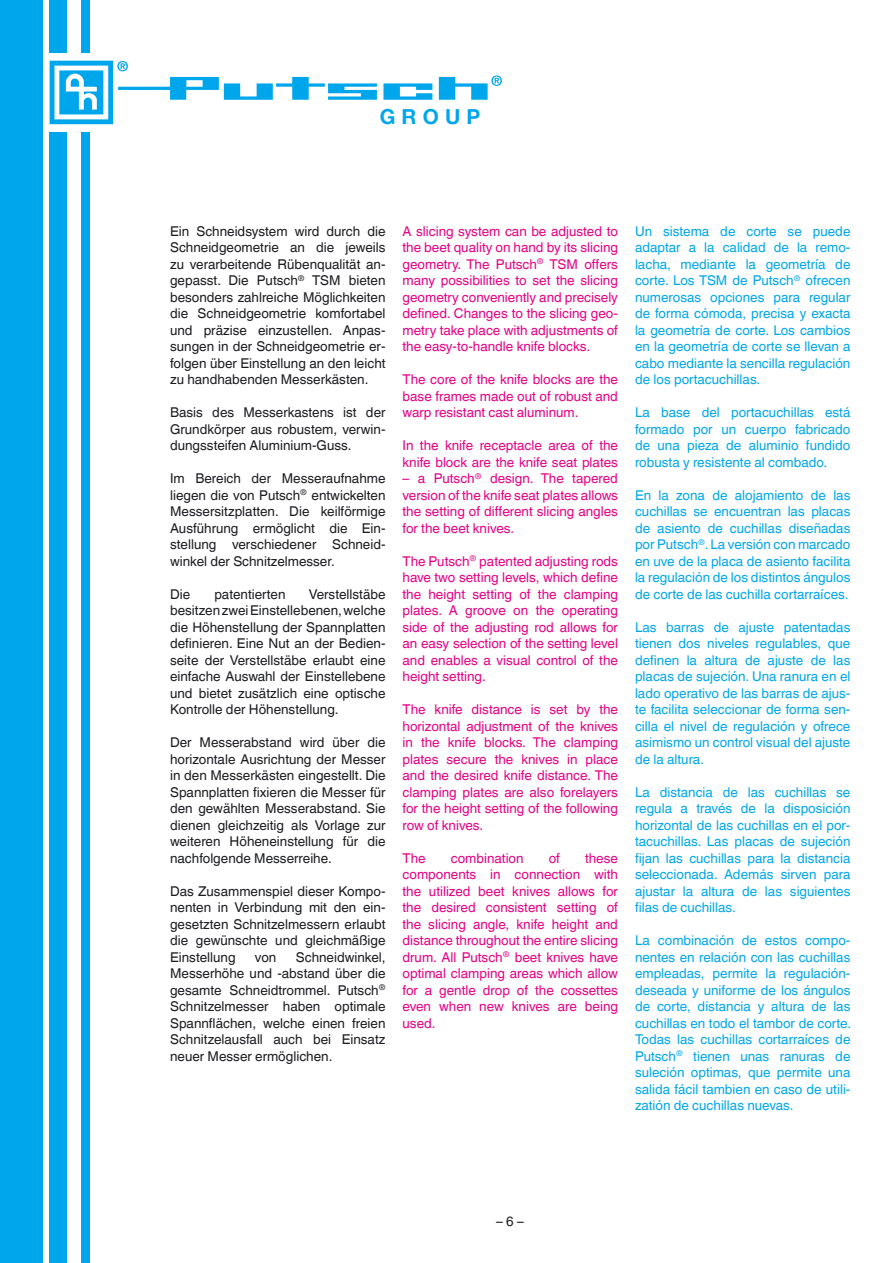
<style>
.page{position:relative;width:893px;height:1263px;background:#fff}
.page>*{position:absolute;margin:0;border:0;box-sizing:border-box;transform-origin:0 0}
.t1{font:700 20.7px "Helvetica Neue";letter-spacing:.3em;color:#00a6eb}
.t2{font:13.5px/16.5px "Helvetica Linotype";color:#00a6eb;text-align:justify}
.t3{font:13.5px/16.5px "Helvetica Linotype";color:#1b1c20;text-align:justify}
.t4{font:13.5px/16.5px "Helvetica Linotype";color:#e50084;text-align:justify}
</style>
<div class="page">
<div style="left:0;top:0;width:42px;height:1263px;background:#00a6eb"></div>
<div style="left:49px;top:133px;width:17px;height:1130px;background:#00a6eb"></div>
<div style="left:81px;top:133px;width:9px;height:1130px;background:#00a6eb"></div>
<svg style="left:383px;top:83px;width:49px;height:17px"></svg>
<svg style="left:50px;top:61px;width:327px;height:63px"></svg>
<svg style="left:439px;top:75px;width:63px;height:25px"></svg>
<div style="left:49px;top:0;width:18px;height:53px;background:#00a6eb"></div>
<div style="left:81px;top:0;width:9px;height:53px;background:#00a6eb"></div>
<h1 class="t1" style="left:380px;top:104px;width:102px">GROUP</h1>
<p class="t3" style="left:170px;top:223px;width:217px">Ein Schneidsystem wird durch die Schneidgeometrie an die jeweils zu verarbeitende Rübenqualität an&shy;gepasst. Die Putsch<sup>®</sup> TSM bieten besonders zahlreiche Möglichkeiten die Schneidgeometrie komfortabel und präzise einzustellen. Anpas&shy;sungen in der Schneidgeometrie er&shy;folgen über Einstellung an den leicht zu handhabenden Messerkästen.</p>
<p class="t3" style="left:170px;top:404px;width:217px">Basis des Messerkastens ist der Grundkörper aus robustem, verwin&shy;dungssteifen Aluminium-Guss.</p>
<p class="t3" style="left:170px;top:470px;width:217px">Im Bereich der Messeraufnahme liegen die von Putsch<sup>®</sup> entwickelten Messersitzplatten. Die keilförmige Ausführung ermöglicht die Ein&shy;stellung verschiedener Schneid&shy;winkel der Schnitzelmesser.</p>
<p class="t3" style="left:170px;top:586px;width:22px">Die</p>
<p class="t3" style="left:214px;top:586px;width:73px">patentierten</p>
<p class="t3" style="left:170px;top:586px;width:217px;text-indent:139px">Verstellstäbe besitzen zwei Einstellebenen, welche die Höhenstellung der Spannplatten definieren. Eine Nut an der Bedien&shy;seite der Verstellstäbe erlaubt eine einfache Auswahl der Einstellebene und bietet zusätzlich eine optische Kontrolle der Höhenstellung.</p>
<p class="t3" style="left:170px;top:734px;width:217px">Der Messerabstand wird über die horizontale Ausrichtung der Messer in den Messerkästen eingestellt. Die Spannplatten fixieren die Messer für den gewählten Messerabstand. Sie dienen gleichzeitig als Vorlage zur weiteren Höheneinstellung für die nachfolgende Messerreihe.</p>
<p class="t3" style="left:170px;top:883px;width:217px">Das Zusammenspiel dieser Kompo&shy;nenten in Verbindung mit den ein&shy;gesetzten Schnitzelmessern erlaubt die gewünschte und gleichmäßige Einstellung</p>
<p class="t3" style="left:170px;top:949px;width:217px;text-indent:126px">Schneidwinkel, Messerhöhe und -abstand über die gesamte Schneidtrommel. Putsch<sup>® </sup>Schnitzelmesser haben optimale Spannflächen, welche einen freien Schnitzelausfall auch bei Einsatz neuer Messer ermöglichen.</p>
<p class="t3" style="left:255px;top:949px;width:23px">von</p>
<p class="t4" style="left:403px;top:223px;width:217px">A slicing system can be adjusted to the beet quality on hand by its slicing geometry. The Putsch<sup>®</sup> TSM offers many possibilities to set the slicing geometry conveniently and precisely defined. Changes to the slicing geo&shy;metry take place with adjustments of the easy-to-handle knife blocks.</p>
<p class="t4" style="left:403px;top:371px;width:217px">The core of the knife blocks are the base frames made out of robust and warp resistant cast aluminum.</p>
<p class="t4" style="left:403px;top:437px;width:217px">In the knife receptacle area of the knife block are the knife seat plates</p>
<p class="t4" style="left:403px;top:470px;width:217px">– a Putsch<sup>®</sup> design. The tapered version of the knife seat plates allows the setting of different slicing angles for the beet knives.</p>
<p class="t4" style="left:403px;top:553px;width:217px">The Putsch<sup>®</sup> patented adjusting rods have two setting levels, which define the height setting of the clamping plates. A groove on the operating side of the adjusting rod allows for an easy selection of the setting level and enables a visual control of the height setting.</p>
<p class="t4" style="left:403px;top:701px;width:217px">The knife distance is set by the horizontal adjustment of the knives in the knife blocks. The clamping plates secure the knives in place and the desired knife distance. The clamping plates are also forelayers for the height setting of the following row of knives.</p>
<p class="t4" style="left:403px;top:850px;width:25px">The</p>
<p class="t4" style="left:451px;top:850px;width:74px">combination</p>
<p class="t4" style="left:549px;top:850px;width:13px">of</p>
<p class="t4" style="left:403px;top:850px;width:217px;text-indent:183px">these components in connection with the utilized beet knives allows for the desired consistent setting of the slicing angle, knife height and distance throughout the entire slicing drum. All Putsch<sup>®</sup> beet knives have optimal clamping areas which allow for a gentle drop of the cossettes even when new knives are being used.</p>
<p class="t2" style="left:635px;top:223px;width:217px">Un sistema de corte se puede adaptar a la calidad de la remo&shy;lacha, mediante la geometría de corte. Los TSM de Putsch<sup>®</sup> ofrecen numerosas opciones para regular de forma cómoda, precisa y exacta la geometría de corte. Los cambios en la geometría de corte se llevan a cabo mediante la sencilla regulación de los portacuchillas.</p>
<p class="t2" style="left:635px;top:404px;width:217px">La base del portacuchillas está formado por un cuerpo fabricado de una pieza de aluminio fundido robusta y resistente al combado.</p>
<p class="t2" style="left:635px;top:487px;width:217px">En la zona de alojamiento de las cuchillas se encuentran las placas de asiento de cuchillas diseñadas por Putsch<sup>®</sup>. La versión con marcado en uve de la placa de asiento facilita la regulación de los distintos ángulos de corte de las cuchilla cortarraíces.</p>
<p class="t2" style="left:635px;top:619px;width:217px">Las barras de ajuste patentadas tienen dos niveles regulables, que definen la altura de ajuste de las placas de sujeción. Una ranura en el lado operativo de las barras de ajus&shy;te facilita seleccionar de forma sen&shy;cilla el nivel de regulación y ofrece asimismo un control visual del ajuste de la altura.</p>
<p class="t2" style="left:635px;top:784px;width:217px">La distancia de las cuchillas se regula a través de la disposición horizontal de las cuchillas en el por&shy;tacuchillas. Las placas de sujeción fijan las cuchillas para la distancia seleccionada. Además sirven para ajustar la altura de las siguientes filas de cuchillas.</p>
<p class="t2" style="left:635px;top:932px;width:218px">La combinación de estos compo&shy;nentes en relación con las cuchillas empleadas, permite la regulación&shy;deseada y uniforme de los ángulos de corte, distancia y altura de las cuchillas en todo el tambor de corte.<br>Todas las cuchillas cortarraíces de Putsch<sup>®</sup> tienen unas ranuras de suleción optimas, que permite una salida fácil tambien en caso de utili&shy;zatión de cuchillas nuevas.</p>
<p class="t3" style="left:496px;top:1213px;width:29px">– 6 –</p>
</div>
